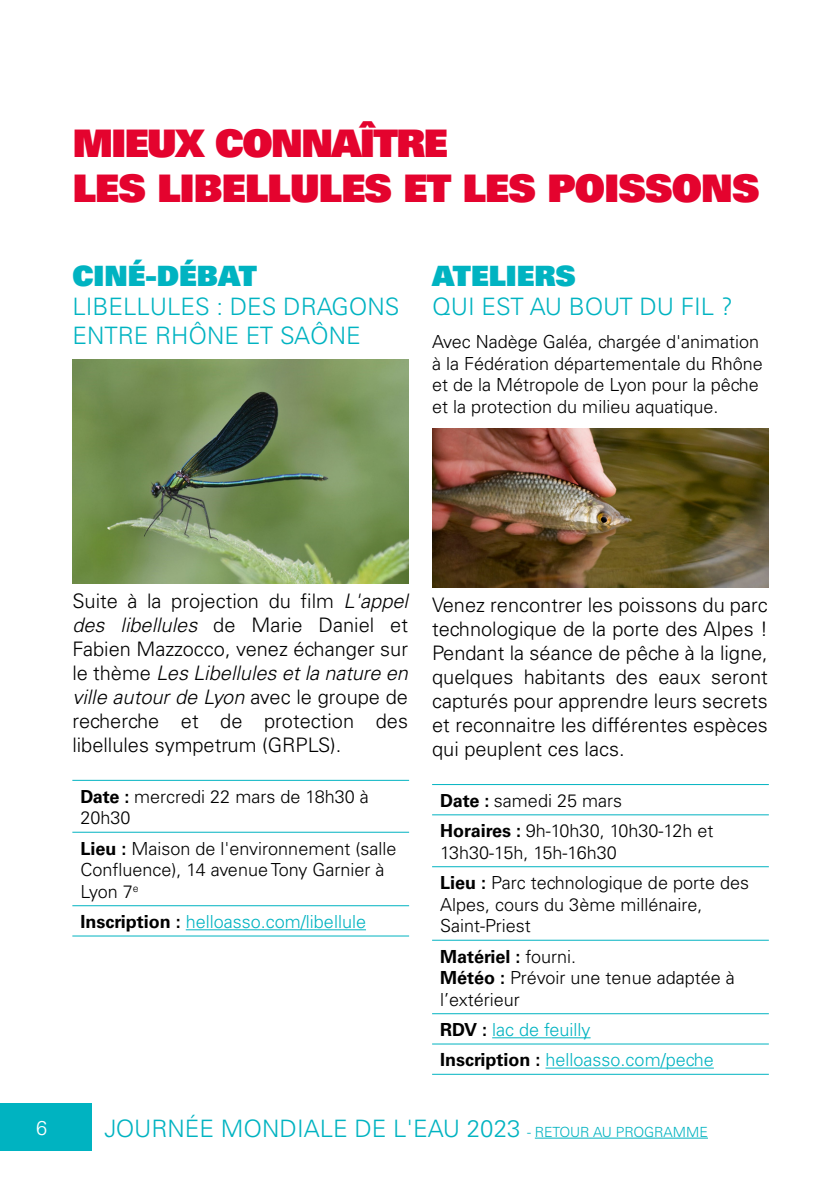
<style>
.page{position:relative;width:840px;height:1191px;background:#fff}
.page>*{position:absolute;margin:0;border:0;box-sizing:border-box;transform-origin:0 0}
.t1{font:900 38px/45.6px "Univers";letter-spacing:-.02em;color:#e4032e}
.t2{font:900 28px "Univers";color:#00b3c1}
.t3{font:300 24px/28.8px "Univers";color:#00b3c1}
.t4{font:300 20px/24px "Univers";color:#000;text-align:justify}
.t5{font:300 20px "Univers";color:#fff}
.t6{font:300 18px/21.6px "Univers";color:#000}
.t7{font:300 18px/30.2px "Univers";color:#00b3c1}
.s1{font-style:italic}
.s2{font-weight:700}
.s3{font-weight:700;color:#000}
.s4{font-size:14px}
</style>
<div class="page">
<div style="left:0;top:1103px;width:92px;height:47px;background:#00b3c1"></div>
<img style="left:72px;top:359px;width:336px;height:225px">
<hr style="left:72px;top:780px;width:337px;height:1px;background:#00b3c1">
<hr style="left:72px;top:831px;width:337px;height:1px;background:#00b3c1">
<hr style="left:72px;top:905px;width:337px;height:1px;background:#00b3c1">
<hr style="left:72px;top:935px;width:337px;height:1px;background:#00b3c1">
<hr style="left:186px;top:929px;width:180px;height:1px;background:#00b3c1">
<img style="left:432px;top:428px;width:335px;height:160px">
<hr style="left:432px;top:784px;width:336px;height:1px;background:#00b3c1">
<hr style="left:432px;top:814px;width:336px;height:1px;background:#00b3c1">
<hr style="left:432px;top:866px;width:336px;height:1px;background:#00b3c1">
<hr style="left:432px;top:939px;width:336px;height:1px;background:#00b3c1">
<hr style="left:432px;top:1013px;width:336px;height:1px;background:#00b3c1">
<hr style="left:432px;top:1043px;width:336px;height:1px;background:#00b3c1">
<hr style="left:432px;top:1073px;width:336px;height:1px;background:#00b3c1">
<hr style="left:492px;top:1037px;width:98px;height:1px;background:#00b3c1">
<hr style="left:545px;top:1067px;width:168px;height:1px;background:#00b3c1">
<hr style="left:534px;top:1137px;width:173px;height:1px;background:#00b3c1">
<h1 class="t1" style="left:73px;top:119px;width:688px">MIEUX CONNAÎTRE<br>LES LIBELLULES ET LES POISSONS</h1>
<h2 class="t2" style="left:72px;top:258px;width:186px">CINÉ-DÉBAT</h2>
<h3 class="t3" style="left:72px;top:292px;width:328px">LIBELLULES : DES DRAGONS<br>ENTRE RHÔNE ET SAÔNE</h3>
<h2 class="t2" style="left:432px;top:258px;width:145px">ATELIERS</h2>
<h3 class="t3" style="left:432px;top:292px;width:302px">QUI EST AU BOUT DU FIL ?</h3>
<p class="t6" style="left:432px;top:331px;width:332px">Avec Nadège Galéa, chargée d'animation à la Fédération départementale du Rhône et de la Métropole de Lyon pour la pêche et la protection du milieu aquatique.</p>
<p class="t5" style="left:35px;top:1115px;width:13px">6</p>
<p class="t4" style="left:72px;top:588px;width:337px">Suite à la projection du film <span class="s1">L'appel des libellules</span> de Marie Daniel et Fabien Mazzocco, venez échanger sur le thème <span class="s1">Les Libellules et la nature en ville autour de Lyon</span> avec le groupe de recherche et de protection des libellules sympetrum (GRPLS).</p>
<p class="t6" style="left:80px;top:785px;width:290px"><span class="s2">Date :</span> mercredi 22 mars de 18h30 à<br>20h30</p>
<p class="t6" style="left:80px;top:837px;width:317px"><span class="s2">Lieu :</span> Maison de l'environnement (salle<br>Confluence), 14 avenue Tony Garnier à<br>Lyon 7<sup>e</sup></p>
<p class="t7" style="left:80px;top:906px;width:287px"><span class="s3">Inscription :</span> helloasso.com/libellule</p>
<p class="t4" style="left:432px;top:593px;width:337px">Venez rencontrer les poissons du parc technologique de la porte des Alpes !<br>Pendant la séance de pêche à la ligne, quelques habitants des eaux seront capturés pour apprendre leurs secrets et reconnaitre les différentes espèces qui peuplent ces lacs.</p>
<p class="t6" style="left:440px;top:785px;width:275px;line-height:30.2px"><span class="s2">Date :</span> samedi 25 mars<br><span class="s2">Horaires :</span> 9h-10h30, 10h30-12h et</p>
<p class="t6" style="left:440px;top:837px;width:310px;line-height:30.2px">13h30-15h, 15h-16h30<br><span class="s2">Lieu :</span> Parc technologique de porte des</p>
<p class="t6" style="left:440px;top:893px;width:264px">Alpes, cours du 3ème millénaire,<br>Saint-Priest</p>
<p class="t6" style="left:440px;top:945px;width:296px"><span class="s2">Matériel :</span> fourni.<br><span class="s2">Météo :</span> Prévoir une tenue adaptée à l’extérieur</p>
<p class="t7" style="left:440px;top:1014px;width:275px"><span class="s3">RDV :</span> lac de feuilly<br><span class="s3">Inscription :</span> helloasso.com/peche</p>
<h3 class="t3" style="left:104px;top:1113px;width:604px">JOURNÉE MONDIALE DE L'EAU 2023 <span class="s4">- RETOUR AU PROGRAMME</span></h3>
</div>
